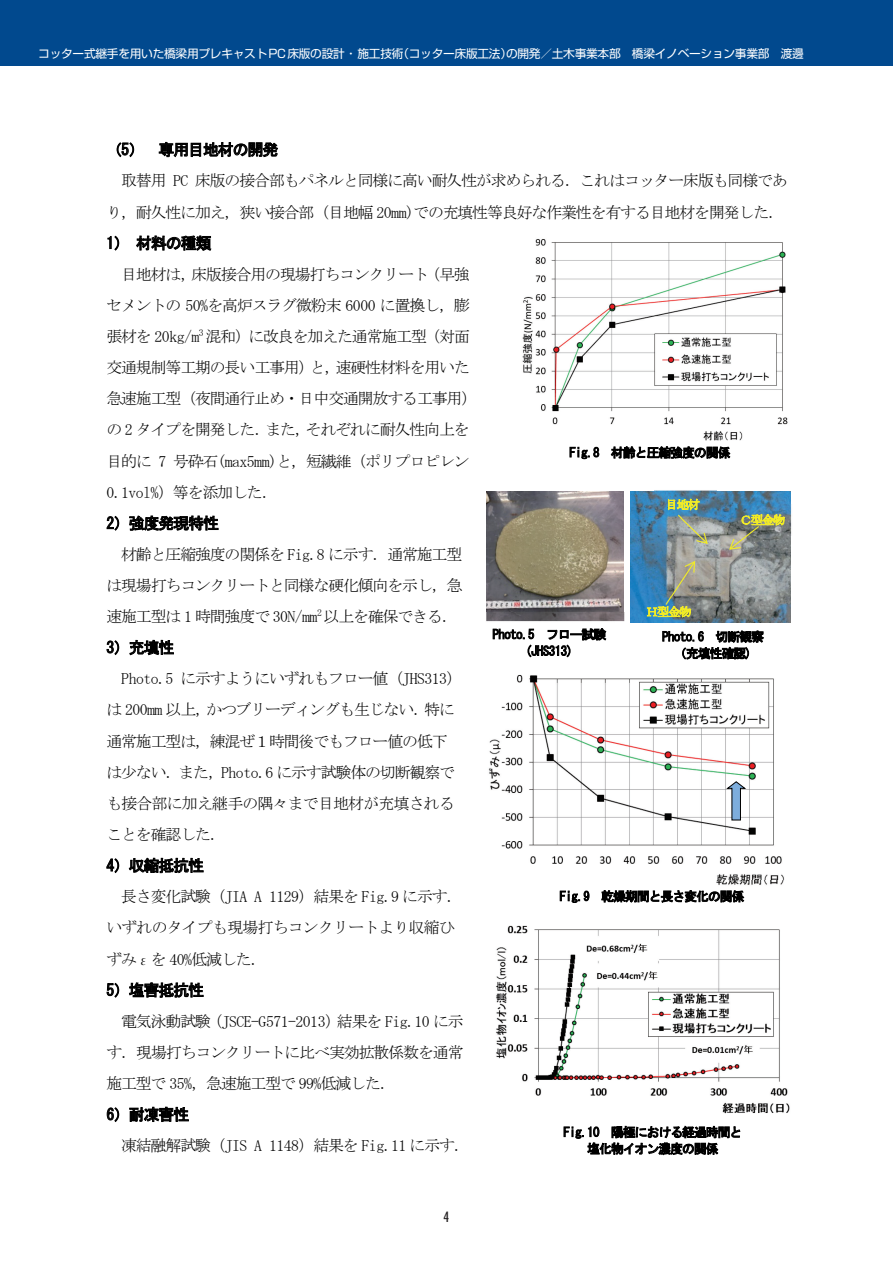
<style>
.page{position:relative;width:893px;height:1263px;background:#fff}
.page>*{position:absolute;margin:0;border:0;box-sizing:border-box;transform-origin:0 0}
.t1{font:15.9px/31.2px "MS Mincho";letter-spacing:-.07em;color:#000}
.t2{font:15.9px/31.2px "MS Mincho";letter-spacing:-.045em;color:#000}
.t3{font:15.9px "MS Gothic";letter-spacing:-.055em;color:#000}
.t4{font:condensed 13.8px "Futura Std";color:#231f20}
.t5{font:12.75px/16.5px "MS Gothic";letter-spacing:-.07em;color:#000;text-align:center}
.t6{font:12.75px/16.5px "MS Gothic";letter-spacing:-.035em;color:#000;text-align:center}
.t7{font:12px "MS Mincho";letter-spacing:-.075em;color:#f1eb27}
.t8{font:11.7px "Shin Go Pro";letter-spacing:-.02em;color:#fff}
</style>
<div class="page">
<div style="left:0;top:0;width:893px;height:66px;background:#01498e"></div>
<img style="left:486px;top:491px;width:137px;height:121px">
<img style="left:486px;top:612px;width:139px;height:10px">
<img style="left:630px;top:491px;width:160px;height:132px">
<svg style="left:664px;top:560px;width:32px;height:36px"></svg>
<img style="left:635px;top:596px;width:87px;height:26px">
<img style="left:729px;top:504px;width:63px;height:32px">
<svg style="left:728px;top:525px;width:32px;height:26px"></svg>
<svg style="left:676px;top:518px;width:33px;height:27px"></svg>
<img style="left:655px;top:490px;width:61px;height:28px">
<img style="left:488px;top:674px;width:297px;height:207px">
<img style="left:716px;top:881px;width:68px;height:4px">
<svg style="left:727px;top:781px;width:19px;height:39px"></svg>
<img style="left:496px;top:925px;width:294px;height:189px">
<img style="left:522px;top:239px;width:266px;height:202px">
<p class="t8" style="left:38px;top:44px;width:767px">コッター式継手を用いた橋梁用プレキャストPC床版の設計 ・ 施工技術（コッター床版工法）の開発／土木事業本部　橋梁イノベーション事業部　渡邊</p>
<p class="t3" style="left:106px;top:142px;width:173px">（5） 専用目地材の開発</p>
<p class="t1" style="left:106px;top:165px;width:683px;text-align:right">取替用 PC 床版の接合部もパネルと同様に高い耐久性が求められる．これはコッター床版も同様であり，耐久性に加え，狭い接合部（目地幅 20mm)での充填性等良好な作業性を有する目地材を開発した．</p>
<p class="t3" style="left:106px;top:235px;width:107px">1） 材料の種類</p>
<p class="t1" style="left:106px;top:258px;width:372px;text-indent:15px">目地材は，床版接合用の現場打ちコンクリート（早強セメントの 50%を高炉スラグ微粉末 6000 に置換し，膨張材を 20kg/m<sup>3</sup> 混和）に改良を加えた通常施工型（対面交通規制等工期の長い工事用）と，速硬性材料を用いた急速施工型（夜間通行止め・日中交通開放する工事用）の 2 タイプを開発した．また，それぞれに耐久性向上を目的に 7 号砕石(max5mm)と，短繊維（ポリプロピレン<br>0.1vol%）等を添加した．</p>
<p class="t3" style="left:106px;top:515px;width:114px">2）強度発現特性</p>
<p class="t1" style="left:106px;top:539px;width:358px;text-align:justify;text-indent:15px">材齢と圧縮強度の関係を Fig.8 に示す．通常施工型は現場打ちコンクリートと同様な硬化傾向を示し，急速施工型は 1 時間強度で 30N/mm<sup>2</sup> 以上を確保できる．</p>
<p class="t3" style="left:106px;top:639px;width:69px">3）充填性</p>
<p class="t1" style="left:106px;top:663px;width:358px;text-indent:15px">Photo.5 に示すようにいずれもフロー値（JHS313）は 200mm 以上，かつブリーディングも生じない．特に通常施工型は，練混ぜ１時間後でもフロー値の低下は少ない．また，Photo.6 に示す試験体の切断観察でも接合部に加え継手の隅々まで目地材が充填されることを確認した．</p>
<p class="t3" style="left:106px;top:857px;width:99px">4）収縮抵抗性</p>
<p class="t2" style="left:106px;top:881px;width:358px;text-indent:15px">長さ変化試験（JIA A 1129）結果を Fig.9 に示す．いずれのタイプも現場打ちコンクリートより収縮ひずみεを 40%低減した．</p>
<p class="t3" style="left:106px;top:982px;width:99px">5）塩害抵抗性</p>
<p class="t1" style="left:106px;top:1005px;width:359px;text-align:justify;text-indent:15px">電気泳動試験（JSCE-G571-2013）結果を Fig.10 に示す．現場打ちコンクリートに比べ実効拡散係数を通常施工型で 35%，急速施工型で 99%低減した．</p>
<p class="t3" style="left:106px;top:1106px;width:84px">6）耐凍害性</p>
<p class="t1" style="left:121px;top:1130px;width:350px">凍結融解試験（JIS A 1148）結果を Fig.11 に示す．</p>
<p class="t5" style="left:569px;top:444px;width:163px">Fig.8 材齢と圧縮強度の関係</p>
<p class="t7" style="left:665px;top:498px;width:36px">目地材</p>
<p class="t7" style="left:740px;top:514px;width:47px">Ｃ型金物</p>
<p class="t7" style="left:646px;top:606px;width:47px">Ｈ型金物</p>
<p class="t6" style="left:492px;top:626px;width:115px">Photo.5 フロー試験(JHS313)</p>
<p class="t5" style="left:662px;top:628px;width:103px">Photo.6 切断観察（充填性確認)</p>
<p class="t5" style="left:560px;top:888px;width:186px">Fig.9 乾燥期間と長さ変化の関係</p>
<p class="t5" style="left:563px;top:1124px;width:180px">Fig.10 陽極における経過時間と塩化物イオン濃度の関係</p>
<p class="t4" style="left:444px;top:1209px;width:7px">4</p>
</div>
